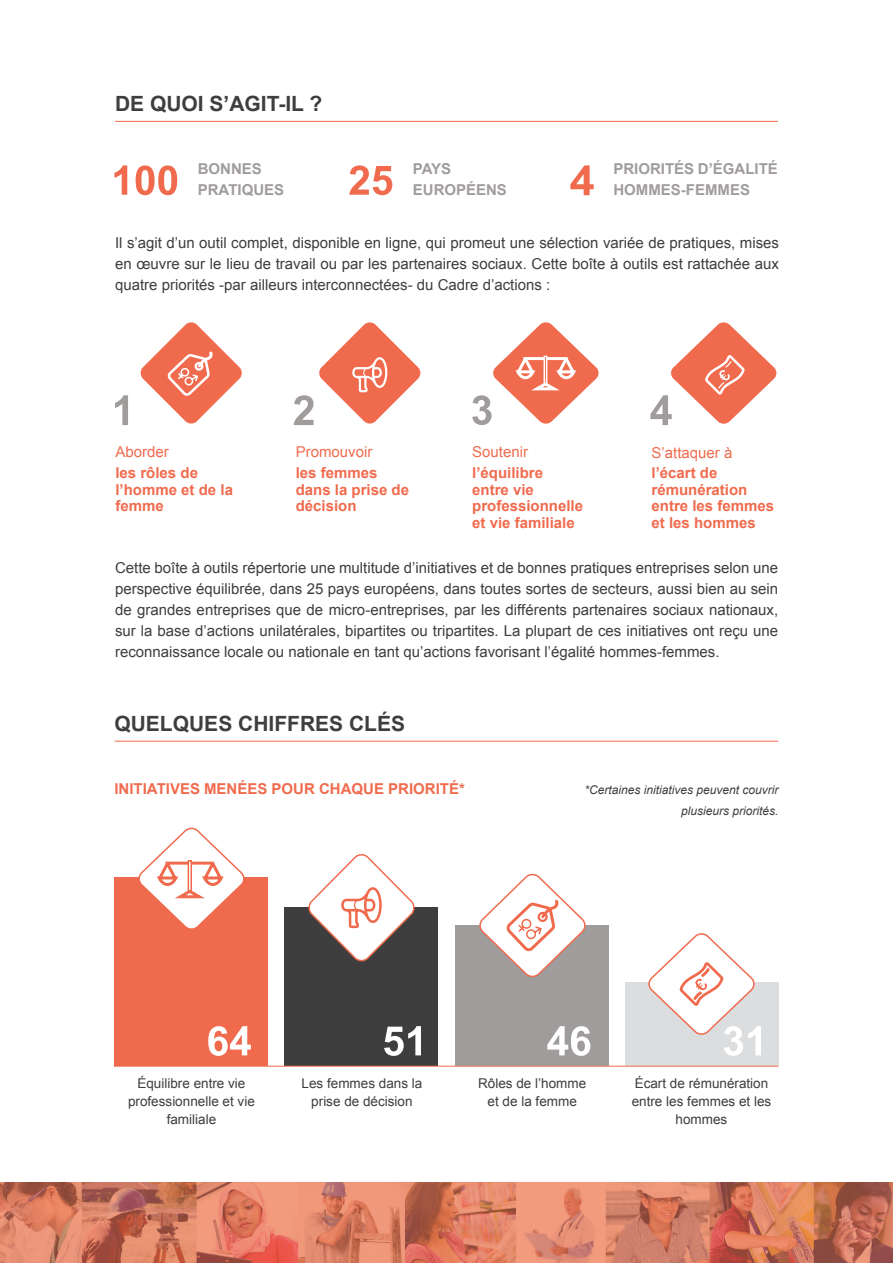
<style>
.page{position:relative;width:893px;height:1263px;background:#fff}
.page>*{position:absolute;margin:0;border:0;box-sizing:border-box;transform-origin:0 0}
.t1{font:700 21px "Arial";color:#3e3e3f}
.t2{font:15px/21px "Arial";color:#3e3e3f;text-align:justify}
.t3{font:700 15px/16.5px "Arial";color:#f06b4e}
.t4{font:700 15px/21px "Arial";color:#a09c9b}
.t5{font:15px "Arial";color:#f06b4e}
.t6{font:13.5px/18px "Arial";color:#3e3e3f;text-align:center}
.t7{font:italic 12px/21px "Arial";color:#3e3e3f;text-align:right}
</style>
<div class="page">
<hr style="left:114px;top:741px;width:664px;height:1px;background:#f06b4e">
<hr style="left:115px;top:121px;width:663px;height:1px;background:#f06b4e">
<svg style="left:570px;top:165px;width:24px;height:30px"></svg>
<svg style="left:349px;top:165px;width:43px;height:30px"></svg>
<svg style="left:114px;top:165px;width:63px;height:30px"></svg>
<img style="left:0;top:1182px;width:893px;height:81px">
<svg style="left:140px;top:322px;width:102px;height:102px"></svg>
<svg style="left:115px;top:395px;width:13px;height:30px"></svg>
<svg style="left:294px;top:322px;width:127px;height:104px"></svg>
<svg style="left:650px;top:322px;width:127px;height:104px"></svg>
<svg style="left:472px;top:322px;width:127px;height:103px"></svg>
<div style="left:624px;top:982px;width:154px;height:84px;background:#dcdddf"></div>
<div style="left:454px;top:925px;width:154px;height:141px;background:#a09c9b"></div>
<div style="left:284px;top:907px;width:154px;height:159px;background:#3e3e3f"></div>
<div style="left:114px;top:877px;width:154px;height:189px;background:#f06b4e"></div>
<svg style="left:479px;top:873px;width:107px;height:104px"></svg>
<svg style="left:308px;top:854px;width:107px;height:108px"></svg>
<hr style="left:114px;top:1066px;width:664px;height:1px;background:#f06b4e">
<svg style="left:138px;top:827px;width:107px;height:102px"></svg>
<svg style="left:547px;top:1026px;width:43px;height:30px"></svg>
<svg style="left:208px;top:1026px;width:43px;height:30px"></svg>
<svg style="left:384px;top:1026px;width:37px;height:30px"></svg>
<svg style="left:648px;top:933px;width:113px;height:123px"></svg>
<h1 class="t1" style="left:115px;top:89px;width:209px">DE QUOI S’AGIT-IL ?</h1>
<p class="t4" style="left:198px;top:159px;width:88px">BONNES<br>PRATIQUES</p>
<p class="t4" style="left:413px;top:159px;width:95px">PAYS<br>EUROPÉENS</p>
<p class="t4" style="left:613px;top:159px;width:166px">PRIORITÉS D’ÉGALITÉ<br>HOMMES-FEMMES</p>
<p class="t2" style="left:115px;top:232px;width:665px">Il s’agit d’un outil complet, disponible en ligne, qui promeut une sélection variée de pratiques, mises en œuvre sur le lieu de travail ou par les partenaires sociaux. Cette boîte à outils est rattachée aux quatre priorités -par ailleurs interconnectées- du Cadre d’actions :</p>
<p class="t5" style="left:115px;top:442px;width:55px">Aborder</p>
<p class="t3" style="left:115px;top:465px;width:119px">les rôles de l’homme et de la femme</p>
<p class="t5" style="left:296px;top:442px;width:78px">Promouvoir</p>
<p class="t3" style="left:296px;top:465px;width:115px">les femmes dans la prise de décision</p>
<p class="t5" style="left:472px;top:442px;width:57px">Soutenir</p>
<p class="t3" style="left:472px;top:465px;width:112px">l’équilibre entre vie professionnelle et vie familiale</p>
<p class="t5" style="left:651px;top:442px;width:82px">S’attaquer à</p>
<p class="t3" style="left:651px;top:465px;width:124px">l’écart de rémunération entre les femmes et les hommes</p>
<p class="t2" style="left:115px;top:558px;width:665px">Cette boîte à outils répertorie une multitude d’initiatives et de bonnes pratiques entreprises selon une perspective équilibrée, dans 25 pays européens, dans toutes sortes de secteurs, aussi bien au sein de grandes entreprises que de micro-entreprises, par les différents partenaires sociaux nationaux, sur la base d’actions unilatérales, bipartites ou tripartites. La plupart de ces initiatives ont reçu une reconnaissance locale ou nationale en tant qu’actions favorisant l’égalité hommes-femmes.</p>
<h1 class="t1" style="left:114px;top:709px;width:292px">QUELQUES CHIFFRES CLÉS</h1>
<p class="t3" style="left:114px;top:780px;width:352px">INITIATIVES MENÉES POUR CHAQUE PRIORITÉ*</p>
<p class="t7" style="left:584px;top:779px;width:196px">*Certaines initiatives peuvent couvrir plusieurs priorités.</p>
<p class="t6" style="left:302px;top:1074px;width:122px">Les femmes dans la prise de décision</p>
<p class="t6" style="left:632px;top:1074px;width:141px">Écart de rémunération entre les femmes et les hommes</p>
<p class="t6" style="left:128px;top:1074px;width:128px">Équilibre entre vie professionnelle et vie familiale</p>
<p class="t6" style="left:478px;top:1074px;width:110px">Rôles de l’homme et de la femme</p>
</div>
